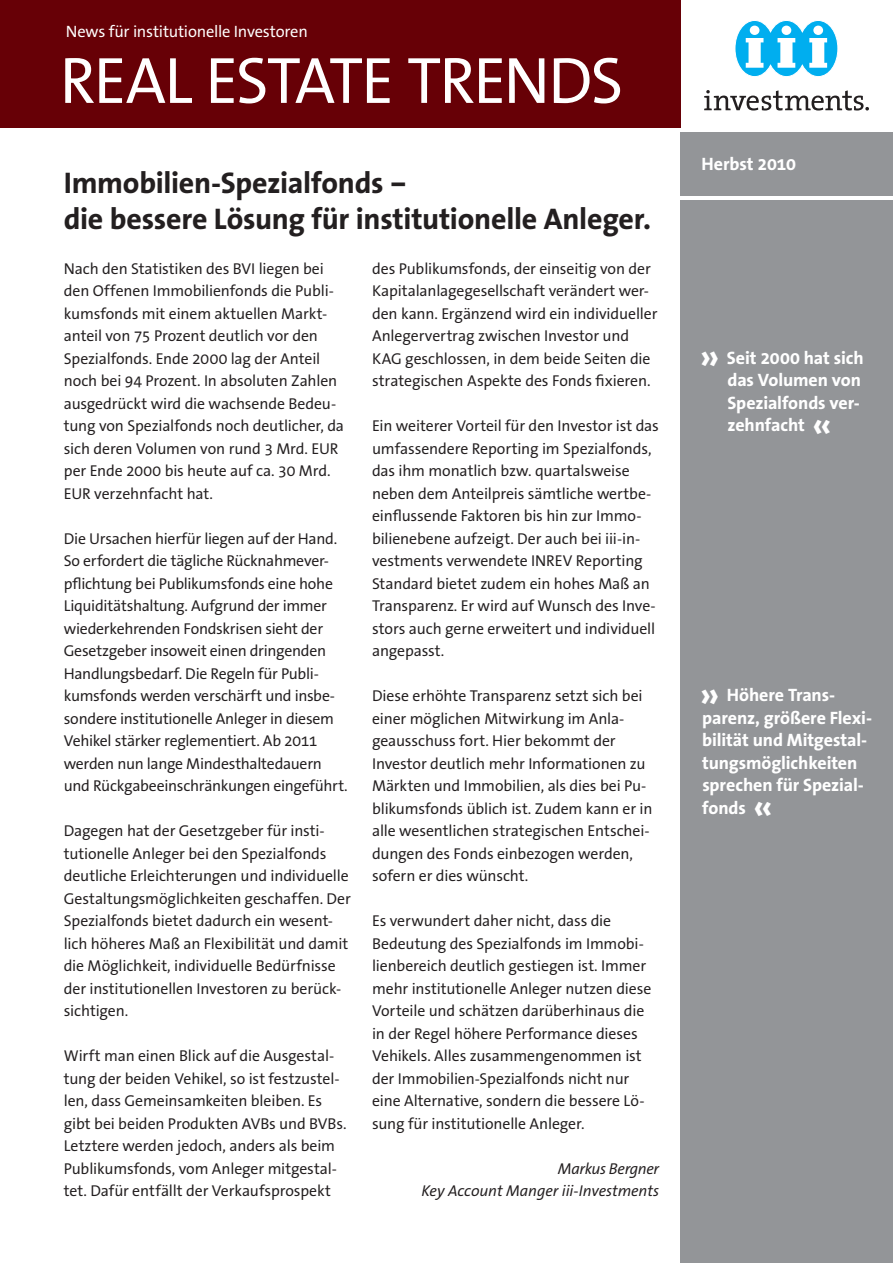
<style>
.page{position:relative;width:893px;height:1263px;background:#fff}
.page>*{position:absolute;margin:0;border:0;box-sizing:border-box;transform-origin:0 0}
.t1{font:66px "The Sans Office";letter-spacing:-.035em;color:#fff}
.t2{font:700 30px/36px "The Sans Office";letter-spacing:-.01em;color:#231f20}
.t3{font:700 18px/22.5px "The Sans Office";letter-spacing:-.005em;color:#fff}
.t4{font:16.5px "The Sans Office";letter-spacing:-.015em;color:#fff}
.t5{font:15.75px/22.5px "The Sans Office";letter-spacing:-.01em;color:#231f20}
.t6{font:italic 15.75px/22.5px "The Sans Office";letter-spacing:-.01em;color:#231f20;text-align:right}
.s1{font-size:36px}
</style>
<div class="page">
<div style="left:680px;top:132px;width:213px;height:64px;background:#939598"></div>
<div style="left:680px;top:200px;width:213px;height:1063px;background:#939598"></div>
<div style="left:0;top:0;width:680px;height:128px;background:#670006"></div>
<svg style="left:735px;top:20px;width:103px;height:57px"></svg>
<svg style="left:704px;top:90px;width:165px;height:21px"></svg>
<p class="t4" style="left:66px;top:23px;width:243px">News für institutionelle Investoren</p>
<h1 class="t1" style="left:60px;top:47px;width:565px">Real EstatE Tren ds</h1>
<h2 class="t2" style="left:64px;top:165px;width:589px">Immobilien-Spezialfonds –<br>die bessere Lösung für institutionelle Anleger.</h2>
<p class="t5" style="left:64px;top:258px;width:282px">Nach den Statistiken des BVI liegen bei den Offenen Immobilienfonds die Publi&shy;kumsfonds mit einem aktuellen Markt&shy;anteil von 75 Prozent deutlich vor den Spezialfonds. Ende 2000 lag der Anteil noch bei 94 Prozent. In absoluten Zahlen ausgedrückt wird die wachsende Bedeu&shy;tung von Spezialfonds noch deutlicher, da sich deren Volumen von rund 3 Mrd. EUR per Ende 2000 bis heute auf ca. 30 Mrd.<br>EUR verzehnfacht hat.</p>
<p class="t5" style="left:64px;top:528px;width:285px">Die Ursachen hierfür liegen auf der Hand.<br>So erfordert die tägliche Rücknahmever&shy;pflichtung bei Publikumsfonds eine hohe Liquiditätshaltung. Aufgrund der immer wiederkehrenden Fondskrisen sieht der Gesetzgeber insoweit einen dringenden Handlungsbedarf. Die Regeln für Publi&shy;kumsfonds werden verschärft und insbe&shy;sondere institutionelle Anleger in diesem Vehikel stärker reglementiert. Ab 2011 werden nun lange Mindesthaltedauern und Rückgabeeinschränkungen eingeführt.</p>
<p class="t5" style="left:64px;top:820px;width:289px">Dagegen hat der Gesetzgeber für insti&shy;tutionelle Anleger bei den Spezialfonds deutliche Erleichterungen und individuelle Gestaltungsmöglichkeiten geschaffen. Der Spezialfonds bietet dadurch ein wesent&shy;lich höheres Maß an Flexibilität und damit die Möglichkeit, individuelle Bedürfnisse der institutionellen Investoren zu berück&shy;sichtigen.</p>
<p class="t5" style="left:64px;top:1045px;width:284px">Wirft man einen Blick auf die Ausgestal&shy;tung der beiden Vehikel, so ist festzustel&shy;len, dass Gemeinsamkeiten bleiben. Es gibt bei beiden Produkten AVBs und BVBs.<br>Letztere werden jedoch, anders als beim Publikumsfonds, vom Anleger mitgestal&shy;tet. Dafür entfällt der Verkaufsprospekt</p>
<p class="t5" style="left:372px;top:258px;width:287px">des Publikumsfonds, der einseitig von der Kapitalanlagegesellschaft verändert wer&shy;den kann. Ergänzend wird ein individueller Anlegervertrag zwischen Investor und KAG geschlossen, in dem beide Seiten die strategischen Aspekte des Fonds fixieren.</p>
<p class="t5" style="left:372px;top:415px;width:288px">Ein weiterer Vorteil für den Investor ist das umfassendere Reporting im Spezialfonds, das ihm monatlich bzw. quartalsweise neben dem Anteilpreis sämtliche wertbe&shy;einflussende Faktoren bis hin zur Immo&shy;bilienebene aufzeigt. Der auch bei iii-in&shy;vestments verwendete INREV Reporting Standard bietet zudem ein hohes Maß an Transparenz. Er wird auf Wunsch des Inve&shy;stors auch gerne erweitert und individuell angepasst.</p>
<p class="t5" style="left:372px;top:685px;width:282px">Diese erhöhte Transparenz setzt sich bei einer möglichen Mitwirkung im Anla&shy;geausschuss fort. Hier bekommt der Investor deutlich mehr Informationen zu Märkten und Immobilien, als dies bei Pu&shy;blikumsfonds üblich ist. Zudem kann er in alle wesentlichen strategischen Entschei&shy;dungen des Fonds einbezogen werden, sofern er dies wünscht.</p>
<p class="t5" style="left:372px;top:910px;width:281px">Es verwundert daher nicht, dass die Bedeutung des Spezialfonds im Immobi&shy;lienbereich deutlich gestiegen ist. Immer mehr institutionelle Anleger nutzen diese Vorteile und schätzen darüberhinaus die in der Regel höhere Performance dieses Vehikels. Alles zusammengenommen ist der Immobilien-Spezialfonds nicht nur eine Alternative, sondern die bessere Lö&shy;sung für institutionelle Anleger.</p>
<p class="t6" style="left:421px;top:1158px;width:239px">Markus Bergner<br>Key Account Manger iii-Investments</p>
<p class="t3" style="left:702px;top:154px;width:96px">Herbst 2010</p>
<p class="t3" style="left:727px;top:347px;width:138px;text-indent:-28px"><span class="s1">»</span> Seit 2000 hat sich das Volumen von<br>Spezialfonds ver&shy;zehnfacht <span class="s1">«</span></p>
<p class="t3" style="left:700px;top:684px;width:174px"><span class="s1">»</span> Höhere Trans&shy;parenz, größere Flexi&shy;bilität und Mitgestal&shy;tungsmöglichkeiten sprechen für Spezial&shy;fonds <span class="s1">«</span></p>
</div>
